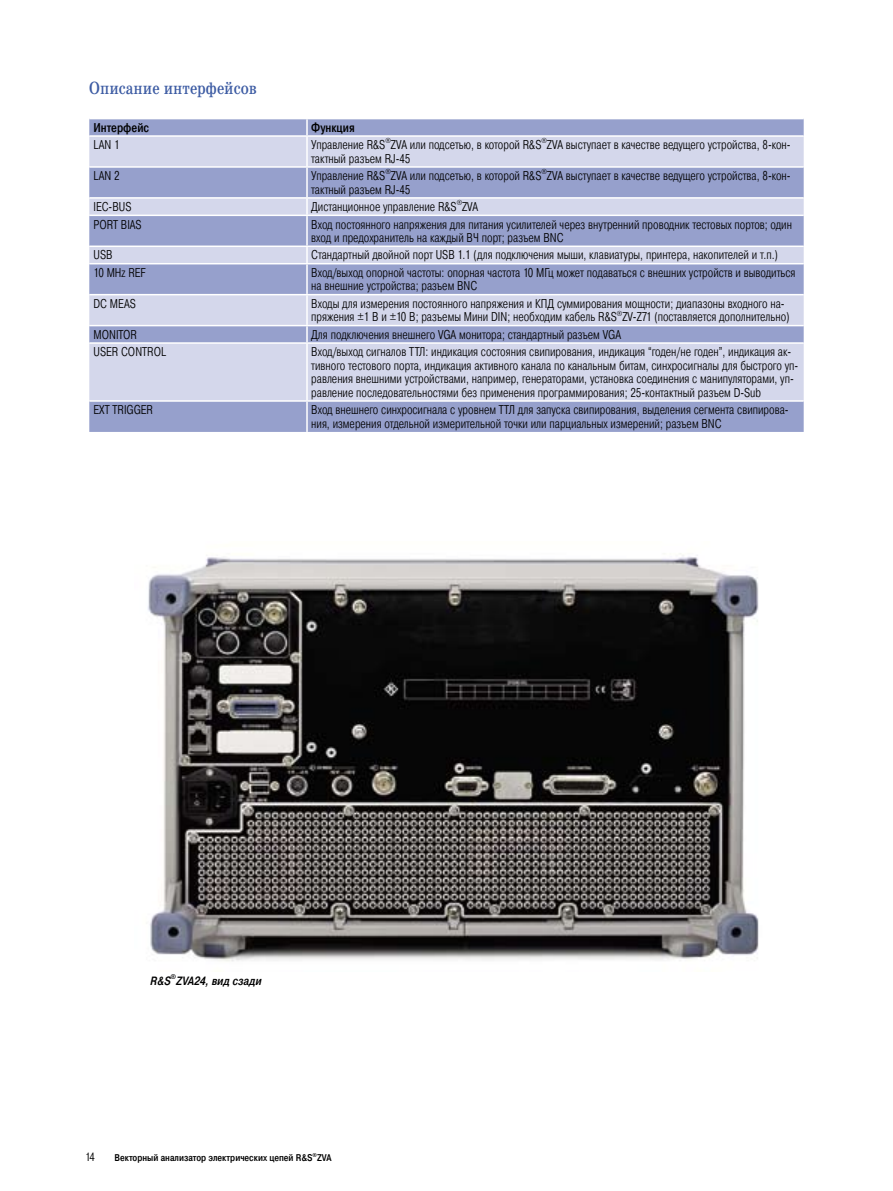
<style>
.page{position:relative;width:893px;height:1191px;background:#fff}
.page>*{position:absolute;margin:0;border:0;box-sizing:border-box;transform-origin:0 0}
.t1{font:18px "School Book Cond";color:#3c5ba3}
.t2{font:300 12.75px/13.5px "Pragmatica Cond";color:#000;scale:.95 1}
.t3{font:500 12.75px "Pragmatica Cond";color:#000;scale:.95 1}
.t4{font:italic 500 12px "Pragmatica Cond";color:#000}
.t5{font:300 12px "Pragmatica Cond";color:#000}
.t6{font:500 9.75px "Pragmatica Cond";color:#000}
.t7{font:300 7.35px "Pragmatica Cond";color:#000;scale:.95 1}
.t8{font:500 5.7px "Pragmatica Cond";color:#000}
</style>
<div class="page">
<img style="left:148px;top:553px;width:611px;height:409px">
<div style="left:89px;top:119px;width:715px;height:313px;background:#96a0cc"></div>
<svg style="left:89px;top:137px;width:715px;height:263px;background:#bac0de"></svg>
<svg style="left:306px;top:119px;width:2px;height:16px"></svg>
<hr style="left:89px;top:135px;width:218px;height:2px;background:#fff">
<hr style="left:307px;top:135px;width:497px;height:2px;background:#fff">
<hr style="left:306px;top:137px;width:2px;height:29px;background:#fff">
<hr style="left:89px;top:166px;width:218px;height:2px;background:#fff">
<hr style="left:307px;top:166px;width:497px;height:2px;background:#fff">
<hr style="left:306px;top:168px;width:2px;height:29px;background:#fff">
<hr style="left:89px;top:197px;width:218px;height:2px;background:#fff">
<hr style="left:307px;top:197px;width:497px;height:2px;background:#fff">
<svg style="left:306px;top:199px;width:2px;height:16px"></svg>
<hr style="left:89px;top:215px;width:218px;height:1px;background:#fff">
<hr style="left:307px;top:215px;width:497px;height:1px;background:#fff">
<hr style="left:306px;top:216px;width:2px;height:29px;background:#fff">
<hr style="left:89px;top:245px;width:218px;height:2px;background:#fff">
<hr style="left:307px;top:245px;width:497px;height:2px;background:#fff">
<svg style="left:306px;top:247px;width:2px;height:16px"></svg>
<hr style="left:89px;top:263px;width:218px;height:1px;background:#fff">
<hr style="left:307px;top:263px;width:497px;height:1px;background:#fff">
<hr style="left:306px;top:264px;width:2px;height:30px;background:#fff">
<hr style="left:89px;top:294px;width:218px;height:1px;background:#fff">
<hr style="left:307px;top:294px;width:497px;height:1px;background:#fff">
<hr style="left:306px;top:295px;width:2px;height:30px;background:#fff">
<hr style="left:89px;top:325px;width:218px;height:1px;background:#fff">
<hr style="left:307px;top:325px;width:497px;height:1px;background:#fff">
<svg style="left:306px;top:326px;width:2px;height:16px"></svg>
<hr style="left:89px;top:342px;width:218px;height:2px;background:#fff">
<hr style="left:307px;top:342px;width:497px;height:2px;background:#fff">
<hr style="left:306px;top:344px;width:2px;height:56px;background:#fff">
<hr style="left:89px;top:400px;width:218px;height:2px;background:#fff">
<hr style="left:307px;top:400px;width:497px;height:2px;background:#fff">
<hr style="left:306px;top:402px;width:2px;height:30px;background:#fff">
<h1 class="t1" style="left:89px;top:77px;width:169px">Описание интерфейсов</h1>
<p class="t3" style="left:94px;top:120px;width:60px">Интерфейс</p>
<p class="t3" style="left:311px;top:120px;width:47px">Функция</p>
<p class="t2" style="left:94px;top:138px;width:29px">LAN 1</p>
<p class="t2" style="left:311px;top:138px;width:506px">Управление R&amp;S ZVA или подсетью, в которой R&amp;S ZVA выступает в качестве ведущего устройства, 8-кон-</p>
<p class="t7" style="left:385px;top:137px;width:7px">®</p>
<p class="t7" style="left:541px;top:137px;width:7px">®</p>
<p class="t2" style="left:311px;top:152px;width:106px">тактный разъем RJ-45</p>
<p class="t7" style="left:385px;top:168px;width:7px">®</p>
<p class="t7" style="left:541px;top:168px;width:7px">®</p>
<p class="t2" style="left:311px;top:183px;width:106px">тактный разъем RJ-45</p>
<p class="t2" style="left:94px;top:169px;width:29px">LAN 2</p>
<p class="t2" style="left:311px;top:169px;width:506px">Управление R&amp;S ZVA или подсетью, в которой R&amp;S ZVA выступает в качестве ведущего устройства, 8-кон-</p>
<p class="t7" style="left:457px;top:198px;width:7px">®</p>
<p class="t2" style="left:94px;top:200px;width:41px">IEC-BUS</p>
<p class="t2" style="left:311px;top:200px;width:177px">Дистанционное управление R&amp;S ZVA</p>
<p class="t2" style="left:94px;top:217px;width:52px">PORT BIAS</p>
<p class="t2" style="left:311px;top:217px;width:508px">Вход постоянного напряжения для питания усилителей через внутренний проводник тестовых портов; один вход и предохранитель на каждый ВЧ порт; разъем BNC</p>
<p class="t2" style="left:94px;top:248px;width:22px">USB</p>
<p class="t2" style="left:311px;top:248px;width:493px">Стандартный двойной порт USB 1.1 (для подключения мыши, клавиатуры, принтера, накопителей и т.п.)</p>
<p class="t2" style="left:94px;top:266px;width:57px">10 MHz REF</p>
<p class="t2" style="left:311px;top:266px;width:511px">Вход/выход опорной частоты: опорная частота 10 МГц может подаваться с внешних устройств и выводиться на внешние устройства; разъем BNC</p>
<p class="t2" style="left:94px;top:297px;width:46px">DC MEAS</p>
<p class="t2" style="left:311px;top:297px;width:505px">Входы для измерения постоянного напряжения и КПД суммирования мощности; диапазоны входного на&shy;пряжения ±1 В и ±10 В; разъемы Мини DIN; необходим кабель R&amp;S ZV-Z71 (поставляется дополнительно)</p>
<p class="t7" style="left:617px;top:309px;width:7px">®</p>
<p class="t2" style="left:94px;top:328px;width:47px">MONITOR</p>
<p class="t2" style="left:311px;top:328px;width:328px">Для подключения внешнего VGA монитора; стандартный разъем VGA</p>
<p class="t2" style="left:94px;top:345px;width:78px">USER CONTROL</p>
<p class="t2" style="left:311px;top:345px;width:514px">Вход/выход сигналов ТТЛ: индикация состояния свипирования, индикация “годен/не годен”, индикация ак&shy;тивного тестового порта, индикация активного канала по канальным битам, синхросигналы для быстрого уп&shy;равления внешними устройствами, например, генераторами, установка соединения с манипуляторами, уп&shy;равление последовательностями без применения программирования; 25-контактный разъем D-Sub</p>
<p class="t2" style="left:94px;top:403px;width:64px">EXT TRIGGER</p>
<p class="t2" style="left:311px;top:403px;width:504px">Вход внешнего синхросигнала с уровнем ТТЛ для запуска свипирования, выделения сегмента свипирова&shy;ния, измерения отдельной измерительной точки или парциальных измерений; разъем BNC</p>
<p class="t4" style="left:150px;top:973px;width:113px">R&amp;S<sup>®</sup>ZVA24, вид сзади</p>
<p class="t5" style="left:85px;top:1150px;width:11px">14</p>
<p class="t6" style="left:114px;top:1152px;width:200px">Векторный анализатор электрических цепей R&amp;S</p>
<p class="t8" style="left:313px;top:1151px;width:6px">®</p>
<p class="t6" style="left:317px;top:1152px;width:16px">ZVA</p>
</div>
